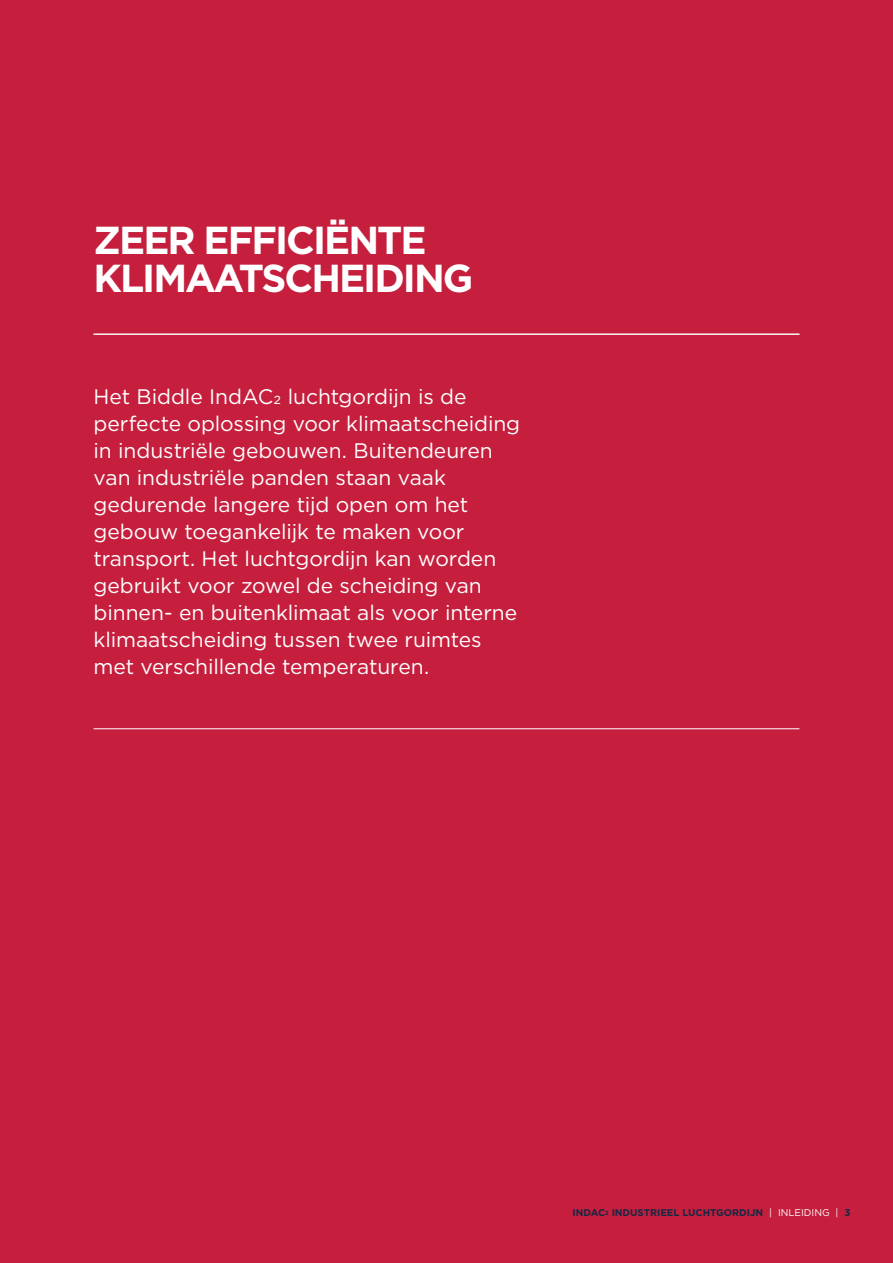
<style>
.page{position:relative;width:893px;height:1263px;background:#c51f3d}
.page>*{position:absolute;margin:0;border:0;box-sizing:border-box;transform-origin:0 0}
.t1{font:700 39px/37.5px "Gotham";letter-spacing:-.05em;color:#fff}
.t2{font:21px/27px "Gotham";letter-spacing:-.005em;color:#fff}
.t3{font:700 9.75px "Gotham";color:#142846}
.s1{font-size:5.7px}
.s2{font-weight:400;color:#fff}
</style>
<div class="page">
<hr style="left:94px;top:728px;width:705px;height:1px;background:#fff">
<hr style="left:94px;top:334px;width:705px;height:1px;background:#fff">
<h1 class="t1" style="left:94px;top:221px;width:381px">ZEER EFFICIËNTE<br>KLIMAATSCHEIDING</h1>
<p class="t2" style="left:94px;top:382px;width:428px">Het Biddle IndAC2 luchtgordijn is de perfecte oplossing voor klimaatscheiding in industriële gebouwen. Buitendeuren van industriële panden staan vaak gedurende langere tijd open om het gebouw toegankelijk te maken voor transport. Het luchtgordijn kan worden gebruikt voor zowel de scheiding van binnen- en buitenklimaat als voor interne klimaatscheiding tussen twee ruimtes met verschillende temperaturen.</p>
<p class="t3" style="left:573px;top:1205px;width:279px">INDAC<span class="s1">2</span> INDUSTRIEEL LUCHTGORDIJN <span class="s2">| INLEIDING |</span> 3</p>
</div>
